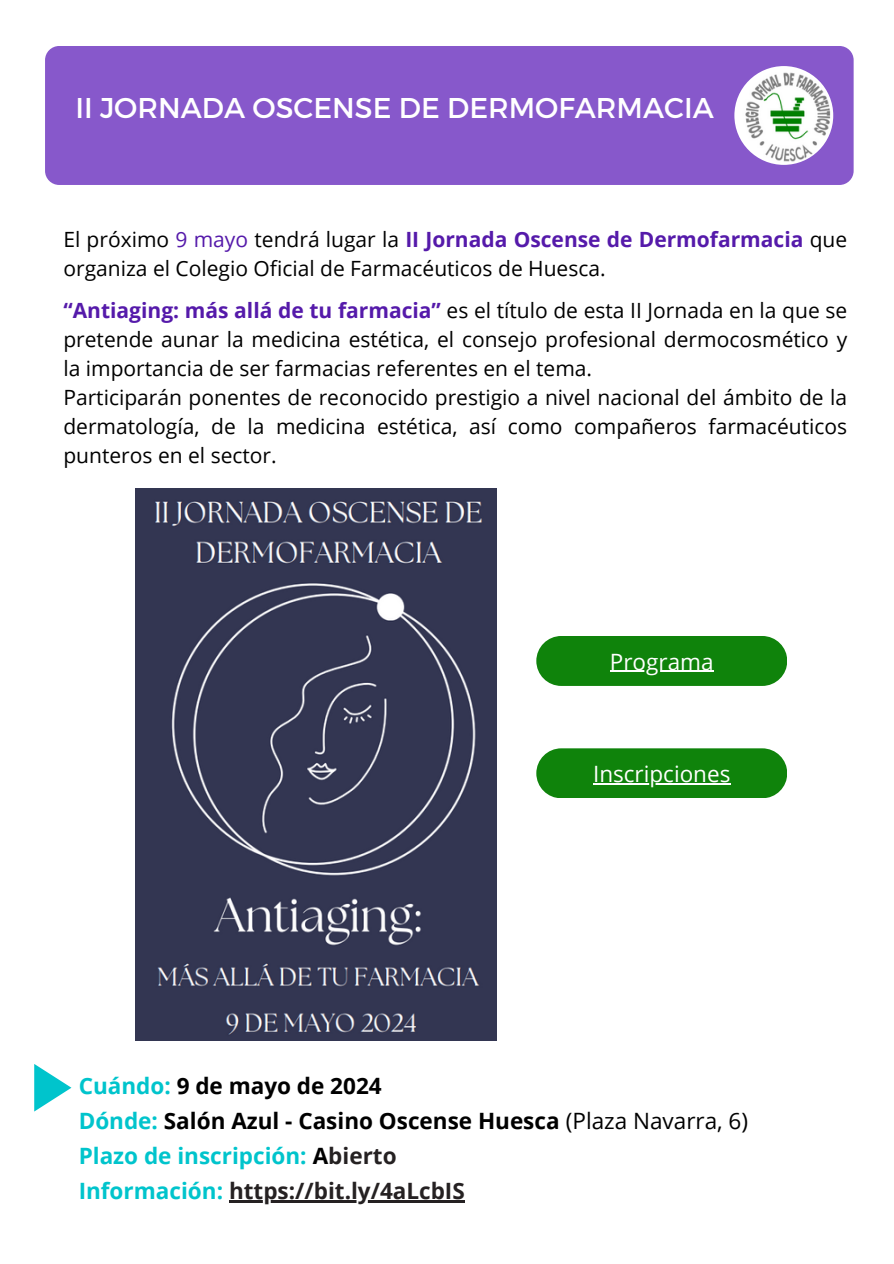
<style>
.page{position:relative;width:894px;height:1264px;background:#fff}
.page>*{position:absolute;margin:0;border:0;box-sizing:border-box;transform-origin:0 0}
.t1{font:28.65px "Montserrat";color:#fff}
.t2{font:700 22.5px "Open Sans";color:#000}
.t3{font:700 22.5px "Open Sans";color:#252122}
.t4{font:700 22.5px "Open Sans";color:#00c4cc}
.t5{font:22.5px "Open Sans";color:#fff}
.t6{font:21px/29px "Open Sans";color:#000}
.t7{font:700 21px "Open Sans";color:#551aaa}
.s1{font-weight:400;color:#000}
.s2{font-weight:400}
.s3{font-weight:700;color:#551aaa}
.s4{color:#00c4cc}
.s5{color:#000}
.s6{color:#252122}
</style>
<div class="page">
<div style="left:45px;top:46px;width:808px;height:139px;background:#8758cb;border-radius:14px"></div>
<svg style="left:34px;top:1064px;width:37px;height:47px"></svg>
<img style="left:734px;top:66px;width:99px;height:99px;border-radius:50%">
<div style="left:536px;top:636px;width:251px;height:50px;background:#0f830b;border-radius:25px"></div>
<hr style="left:609px;top:671px;width:104px;height:1px;background:#fff">
<div style="left:536px;top:748px;width:251px;height:50px;background:#0f830b;border-radius:25px"></div>
<hr style="left:593px;top:783px;width:137px;height:1px;background:#fff">
<img style="left:135px;top:489px;width:361px;height:551px">
<hr style="left:229px;top:1200px;width:236px;height:2px;background:#252122">
<p class="t1" style="left:75px;top:89px;width:640px">II JORNADA OSCENSE DE DERMOFARMACIA</p>
<p class="t7" style="left:63px;top:224px;width:785px"><span class="s1">El próximo</span> <span class="s2">9 mayo</span> <span class="s1">tendrá lugar la</span> II Jornada Oscense de Dermofarmacia <span class="s1">que</span></p>
<p class="t6" style="left:63px;top:246px;width:785px;line-height:42.9px">organiza el Colegio Oficial de Farmacéuticos de Huesca.<br><span class="s3">“Antiaging: más allá de tu farmacia”</span> es el título de esta II Jornada en la que se</p>
<p class="t6" style="left:63px;top:325px;width:785px">pretende aunar la medicina estética, el consejo profesional dermocosmético y la importancia de ser farmacias referentes en el tema.<br>Participarán ponentes de reconocido prestigio a nivel nacional del ámbito de la dermatología, de la medicina estética, así como compañeros farmacéuticos punteros en el sector.</p>
<p class="t5" style="left:609px;top:645px;width:105px">Programa</p>
<p class="t5" style="left:593px;top:758px;width:139px">Inscripciones</p>
<p class="t2" style="left:79px;top:1070px;width:304px"><span class="s4">Cuándo:</span> 9 de mayo de 2024</p>
<p class="t2" style="left:79px;top:1105px;width:670px"><span class="s4">Dónde:</span> Salón Azul - Casino Oscense Huesca <span class="s2">(Plaza Navarra, 6)</span></p>
<p class="t4" style="left:79px;top:1140px;width:319px">Plazo de inscripción: <span class="s5">A</span><span class="s6">bierto</span></p>
<p class="t3" style="left:79px;top:1174px;width:387px"><span class="s4">Información:</span> https://bit.ly/4aLcbIS</p>
</div>
